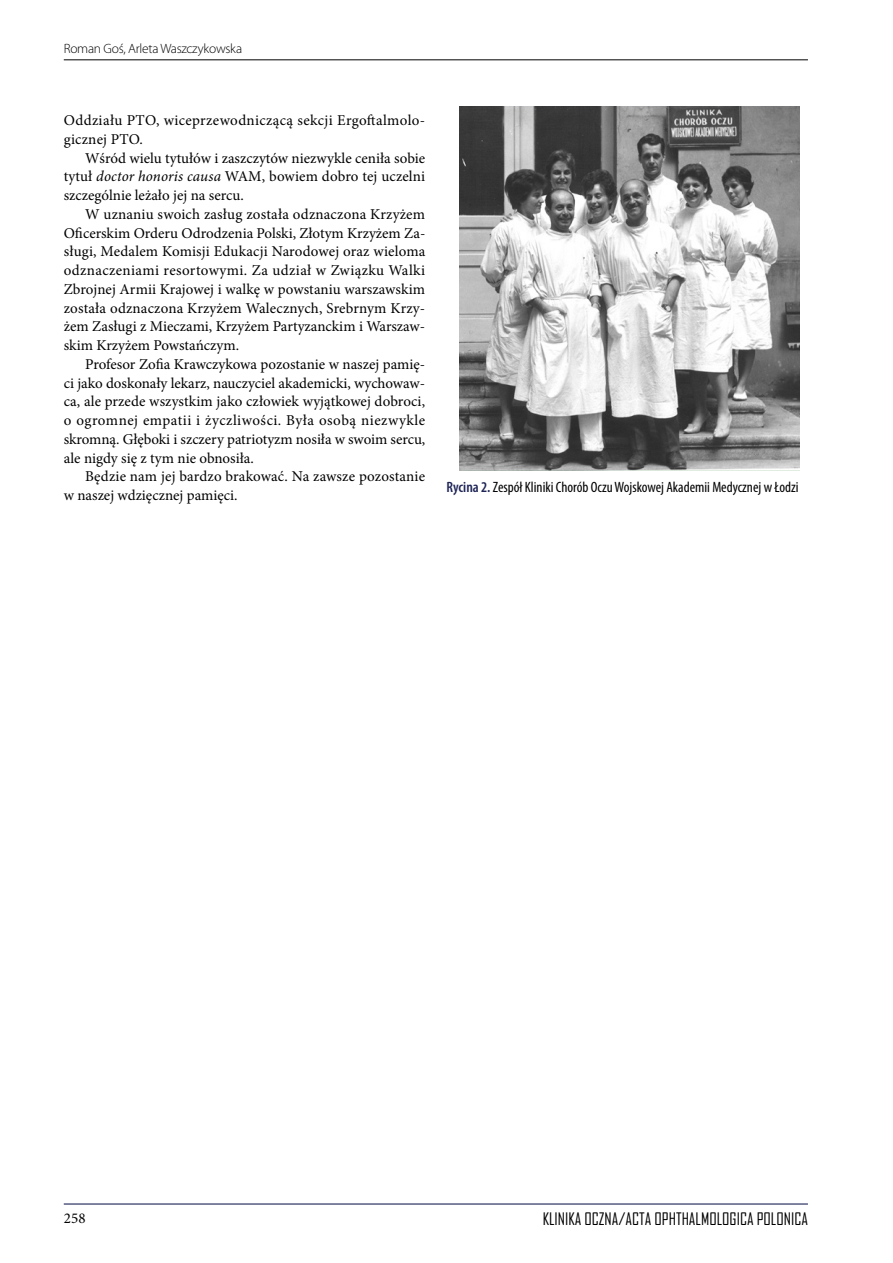
<style>
.page{position:relative;width:893px;height:1263px;background:#fff}
.page>*{position:absolute;margin:0;border:0;box-sizing:border-box;transform-origin:0 0}
.t1{font:16.5px "Agency FB";color:#000}
.t2{font:15px/18.8px "Minion Pro";color:#000;text-align:justify}
.t3{font:condensed 15px "Myriad Pro";color:#000}
.t4{font:15px/18.8px "Minion Pro";letter-spacing:.025em;color:#000}
.t5{font:300 13.5px "Myriad Pro";letter-spacing:-.02em;color:#000}
.s1{font-style:italic}
.s2{font-weight:600;color:#1e2556}
</style>
<div class="page">
<hr style="left:64px;top:1203px;width:744px;height:1px;background:#1e2556">
<hr style="left:64px;top:59px;width:744px;height:1px;background:#000">
<img style="left:460px;top:106px;width:340px;height:365px">
<p class="t5" style="left:64px;top:41px;width:180px">Roman Goś, Arleta Waszczykowska</p>
<p class="t4" style="left:64px;top:111px;width:363px">Oddziału PTO, wiceprzewodniczącą sekcji Ergoftalmolo&shy;gicznej PTO.</p>
<p class="t2" style="left:64px;top:148px;width:363px;text-indent:21px">Wśród wielu tytułów i zaszczytów niezwykle ceniła sobie tytuł <span class="s1">doctor honoris causa</span> WAM, bowiem dobro tej uczelni szczególnie leżało jej na sercu.</p>
<p class="t2" style="left:64px;top:205px;width:363px;text-indent:21px">W uznaniu swoich zasług została odznaczona Krzyżem Oficerskim Orderu Odrodzenia Polski, Złotym Krzyżem Za&shy;sługi, Medalem Komisji Edukacji Narodowej oraz wieloma odznaczeniami resortowymi. Za udział w Związku Walki Zbrojnej Armii Krajowej i walkę w powstaniu warszawskim została odznaczona Krzyżem Walecznych, Srebrnym Krzy&shy;żem Zasługi z Mieczami, Krzyżem Partyzanckim i Warszaw&shy;skim Krzyżem Powstańczym.</p>
<p class="t2" style="left:64px;top:355px;width:363px;text-indent:21px">Profesor Zofia Krawczykowa pozostanie w naszej pamię&shy;ci jako doskonały lekarz, nauczyciel akademicki, wychowaw&shy;ca, ale przede wszystkim jako człowiek wyjątkowej dobroci, o ogromnej empatii i życzliwości. Była osobą niezwykle skromną. Głęboki i szczery patriotyzm nosiła w swoim sercu, ale nigdy się z tym nie obnosiła.</p>
<p class="t2" style="left:64px;top:467px;width:363px;text-indent:21px">Będzie nam jej bardzo brakować. Na zawsze pozostanie w naszej wdzięcznej pamięci.</p>
<p class="t3" style="left:447px;top:478px;width:354px"><span class="s2">Rycina 2.</span> Zespół Kliniki Chorób Oczu Wojskowej Akademii Medycznej w Łodzi</p>
<p class="t2" style="left:64px;top:1209px;width:23px">258</p>
<p class="t1" style="left:543px;top:1208px;width:267px">KLINIKA OCZNA/ACTA OPHTHALMOLOGICA POLONICA</p>
</div>
